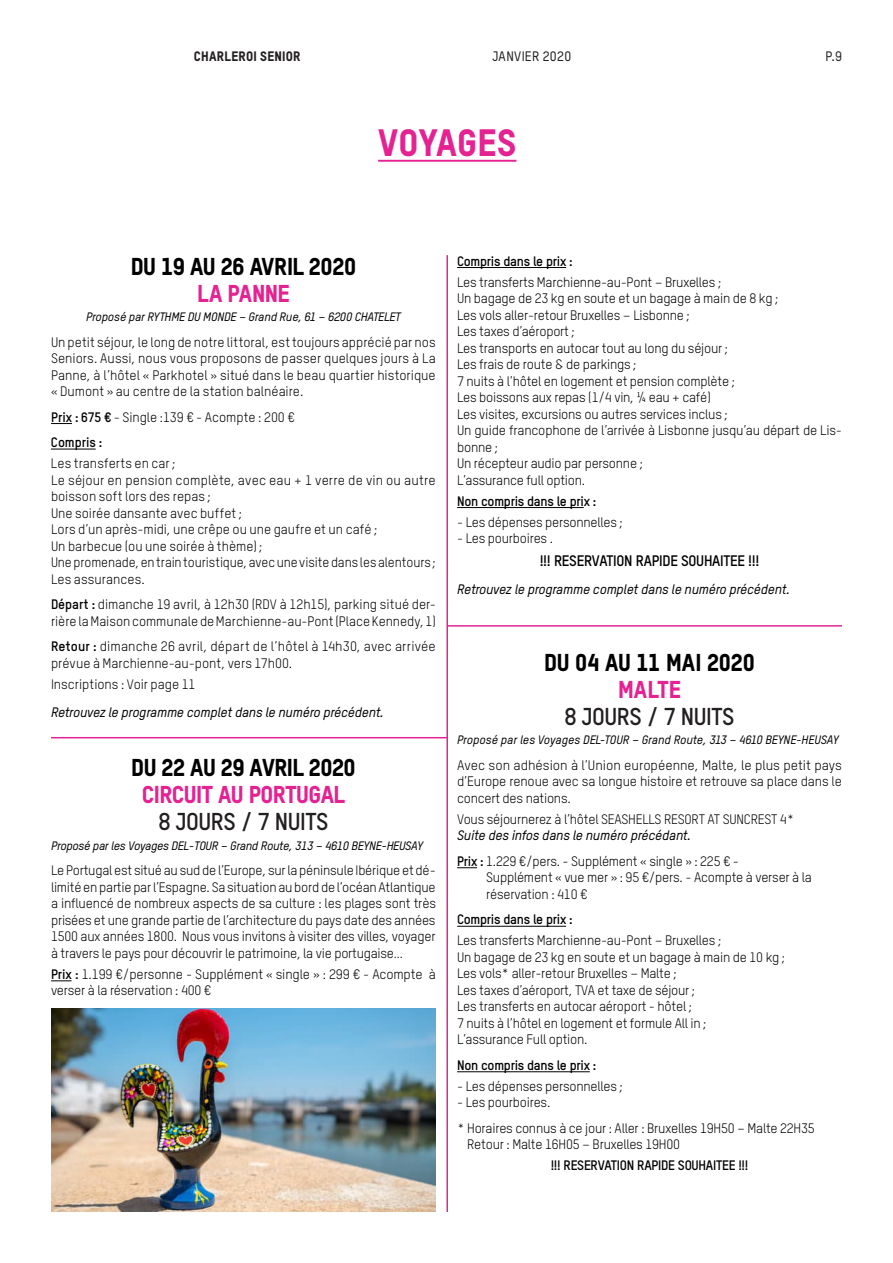
<style>
.page{position:relative;width:893px;height:1263px;background:#fff}
.page>*{position:absolute;margin:0;border:0;box-sizing:border-box;transform-origin:0 0}
.t1{font:800 37.5px "TSTAR";letter-spacing:.005em;color:#e52292}
.t2{font:800 24px "TSTAR";letter-spacing:-.02em;color:#000}
.t3{font:800 24px "TSTAR";letter-spacing:-.02em;color:#e52292}
.t4{font:700 24px "TSTAR";letter-spacing:-.02em;color:#231f20}
.t5{font:700 15px "TSTAR";letter-spacing:-.02em;color:#000}
.t6{font:13.5px/16.5px "TSTAR";letter-spacing:-.02em;color:#000}
.t7{font:13.5px/16.5px "TSTAR";color:#000}
.t8{font:700 13.5px "TSTAR";letter-spacing:-.02em;color:#000}
.t9{font:italic 500 13.5px "TSTAR";letter-spacing:-.005em;color:#000}
.t10{font:13.5px/16.5px "TSTAR";letter-spacing:.005em;color:#000}
.t11{font:800 13.5px "TSTAR";letter-spacing:.02em;color:#231f20}
.t12{font:500 13.5px "TSTAR";letter-spacing:.02em;color:#231f20}
.t13{font:italic 500 12px "TSTAR";letter-spacing:-.02em;color:#000}
.t14{font:italic 500 12px "TSTAR";letter-spacing:.005em;color:#000}
.s1{font-weight:700}
.s2{font-weight:500;font-style:italic}
</style>
<div class="page">
<hr style="left:446px;top:255px;width:2px;height:957px;background:#e52292">
<svg style="left:51px;top:423px;width:21px;height:1px"></svg>
<hr style="left:51px;top:449px;width:45px;height:1px;background:#000">
<hr style="left:378px;top:160px;width:138px;height:2px;background:#e52292">
<hr style="left:51px;top:737px;width:397px;height:1px;background:#e52292">
<hr style="left:447px;top:625px;width:395px;height:2px;background:#e52292">
<svg style="left:51px;top:980px;width:21px;height:1px"></svg>
<hr style="left:457px;top:267px;width:109px;height:1px;background:#000">
<hr style="left:457px;top:507px;width:127px;height:1px;background:#000">
<img style="left:52px;top:1008px;width:384px;height:204px">
<svg style="left:457px;top:867px;width:20px;height:1px"></svg>
<hr style="left:457px;top:926px;width:109px;height:1px;background:#000">
<hr style="left:457px;top:1071px;width:133px;height:1px;background:#000">
<p class="t11" style="left:194px;top:48px;width:108px">CHARLEROI SENIOR</p>
<p class="t12" style="left:492px;top:49px;width:80px">JANVIER 2020</p>
<p class="t12" style="left:825px;top:49px;width:18px">P.9</p>
<h1 class="t1" style="left:378px;top:119px;width:140px">VOYAGES</h1>
<h2 class="t2" style="left:131px;top:251px;width:227px">DU 19 AU 26 AVRIL 2020</h2>
<h2 class="t3" style="left:197px;top:278px;width:94px">LA PANNE</h2>
<p class="t13" style="left:86px;top:310px;width:316px">Proposé par RYTHME DU MONDE – Grand Rue, 61 – 6200 CHATELET</p>
<p class="t6" style="left:51px;top:333px;width:386px;text-align:justify">Un petit séjour, le long de notre littoral, est toujours apprécié par nos Seniors. Aussi, nous vous proposons de passer quelques jours à La Panne, à l’hôtel « Parkhotel » situé dans le beau quartier historique « Dumont » au centre de la station balnéaire.</p>
<p class="t7" style="left:51px;top:404px;width:245px;line-height:25.5px"><span class="s1">Prix : 675 €</span> - Single :139 € - Acompte : 200 €<br><span class="s1">Compris :</span></p>
<p class="t7" style="left:51px;top:455px;width:386px">Les transferts en car ;<br>Le séjour en pension complète, avec eau + 1 verre de vin ou autre boisson soft lors des repas ;<br>Une soirée dansante avec buffet ;<br>Lors d’un après-midi, une crêpe ou une gaufre et un café ;<br>Un barbecue (ou une soirée à thème) ;<br>Une promenade, en train touristique, avec une visite dans les alentours ; Les assurances.</p>
<p class="t6" style="left:51px;top:596px;width:386px"><span class="s1">Départ :</span> dimanche 19 avril, à 12h30 (RDV à 12h15), parking situé der&shy;rière la Maison communale de Marchienne-au-Pont (Place Kennedy, 1)</p>
<p class="t10" style="left:51px;top:638px;width:386px"><span class="s1">Retour :</span> dimanche 26 avril, départ de l’hôtel à 14h30, avec arrivée prévue à Marchienne-au-pont, vers 17h00.</p>
<p class="t7" style="left:51px;top:675px;width:146px">Inscriptions : Voir page 11</p>
<p class="t9" style="left:51px;top:704px;width:334px">Retrouvez le programme complet dans le numéro précédent.</p>
<h2 class="t2" style="left:131px;top:753px;width:226px">DU 22 AU 29 AVRIL 2020</h2>
<h2 class="t3" style="left:142px;top:780px;width:204px">CIRCUIT AU PORTUGAL</h2>
<h2 class="t4" style="left:158px;top:807px;width:172px">8 JOURS / 7 NUITS</h2>
<p class="t13" style="left:51px;top:838px;width:373px">Proposé par les Voyages DEL-TOUR – Grand Route, 313 – 4610 BEYNE-HEUSAY</p>
<p class="t6" style="left:51px;top:862px;width:387px;text-align:justify">Le Portugal est situé au sud de l’Europe, sur la péninsule Ibérique et dé&shy;limité en partie par l’Espagne. Sa situation au bord de l’océan Atlantique a influencé de nombreux aspects de sa culture : les plages sont très prisées et une grande partie de l’architecture du pays date des années 1500 aux années 1800. Nous vous invitons à visiter des villes, voyager à travers le pays pour découvrir le patrimoine, la vie portugaise…</p>
<p class="t6" style="left:51px;top:966px;width:386px"><span class="s1">Prix :</span> 1.199 €/personne - Supplément « single » : 299 € - Acompte à verser à la réservation : 400 €</p>
<p class="t8" style="left:457px;top:253px;width:117px">Compris dans le prix :</p>
<p class="t6" style="left:457px;top:273px;width:386px">Les transferts Marchienne-au-Pont – Bruxelles ;<br>Un bagage de 23 kg en soute et un bagage à main de 8 kg ;<br>Les vols aller-retour Bruxelles – Lisbonne ;<br>Les taxes d’aéroport ;<br>Les transports en autocar tout au long du séjour ;<br>Les frais de route &amp; de parkings ;<br>7 nuits à l’hôtel en logement et pension complète ;<br>Les boissons aux repas (1/4 vin, ¼ eau + café)<br>Les visites, excursions ou autres services inclus ;<br>Un guide francophone de l’arrivée à Lisbonne jusqu’au départ de Lis&shy;bonne ;<br>Un récepteur audio par personne ;<br>L’assurance full option.</p>
<p class="t8" style="left:457px;top:493px;width:141px">Non compris dans le prix :</p>
<p class="t6" style="left:457px;top:513px;width:167px">- Les dépenses personnelles ;</p>
<p class="t6" style="left:457px;top:530px;width:97px">- Les pourboires .</p>
<p class="t5" style="left:540px;top:551px;width:221px">!!! RESERVATION RAPIDE SOUHAITEE !!!</p>
<p class="t9" style="left:457px;top:581px;width:334px">Retrouvez le programme complet dans le numéro précédent.</p>
<h2 class="t2" style="left:544px;top:647px;width:212px">DU 04 AU 11 MAI 2020</h2>
<h2 class="t3" style="left:618px;top:674px;width:65px">MALTE</h2>
<h2 class="t4" style="left:564px;top:702px;width:172px">8 JOURS / 7 NUITS</h2>
<p class="t14" style="left:457px;top:733px;width:383px">Proposé par les Voyages DEL-TOUR – Grand Route, 313 – 4610 BEYNE-HEUSAY</p>
<p class="t6" style="left:457px;top:757px;width:386px;text-align:justify">Avec son adhésion à l’Union européenne, Malte, le plus petit pays d’Europe renoue avec sa longue histoire et retrouve sa place dans le concert des nations.</p>
<p class="t6" style="left:457px;top:811px;width:339px">Vous séjournerez à l’hôtel SEASHELLS RESORT AT SUNCREST 4*</p>
<p class="t6" style="left:457px;top:823px;width:283px;line-height:25.5px"><span class="s2">Suite des infos dans le numéro précédant.<br></span><span class="s1">Prix :</span> 1.229 €/pers. - Supplément « single » : 225 € -</p>
<p class="t6" style="left:486px;top:869px;width:327px">Supplément « vue mer » : 95 €/pers. - Acompte à verser à la réservation : 410 €</p>
<p class="t8" style="left:457px;top:911px;width:117px">Compris dans le prix :</p>
<p class="t6" style="left:457px;top:932px;width:330px">Les transferts Marchienne-au-Pont – Bruxelles ;<br>Un bagage de 23 kg en soute et un bagage à main de 10 kg ; Les vols* aller-retour Bruxelles – Malte ;<br>Les taxes d’aéroport, TVA et taxe de séjour ;<br>Les transferts en autocar aéroport - hôtel ;<br>7 nuits à l’hôtel en logement et formule All in ;<br>L’assurance Full option.</p>
<p class="t8" style="left:457px;top:1057px;width:141px">Non compris dans le prix :</p>
<p class="t6" style="left:457px;top:1078px;width:167px">- Les dépenses personnelles ;</p>
<p class="t6" style="left:457px;top:1090px;width:359px;line-height:25.5px">- Les pourboires.<br>* Horaires connus à ce jour : Aller : Bruxelles 19H50 – Malte 22H35</p>
<p class="t6" style="left:467px;top:1136px;width:214px">Retour : Malte 16H05 – Bruxelles 19H00</p>
<p class="t8" style="left:551px;top:1157px;width:199px">!!! RESERVATION RAPIDE SOUHAITEE !!!</p>
</div>
